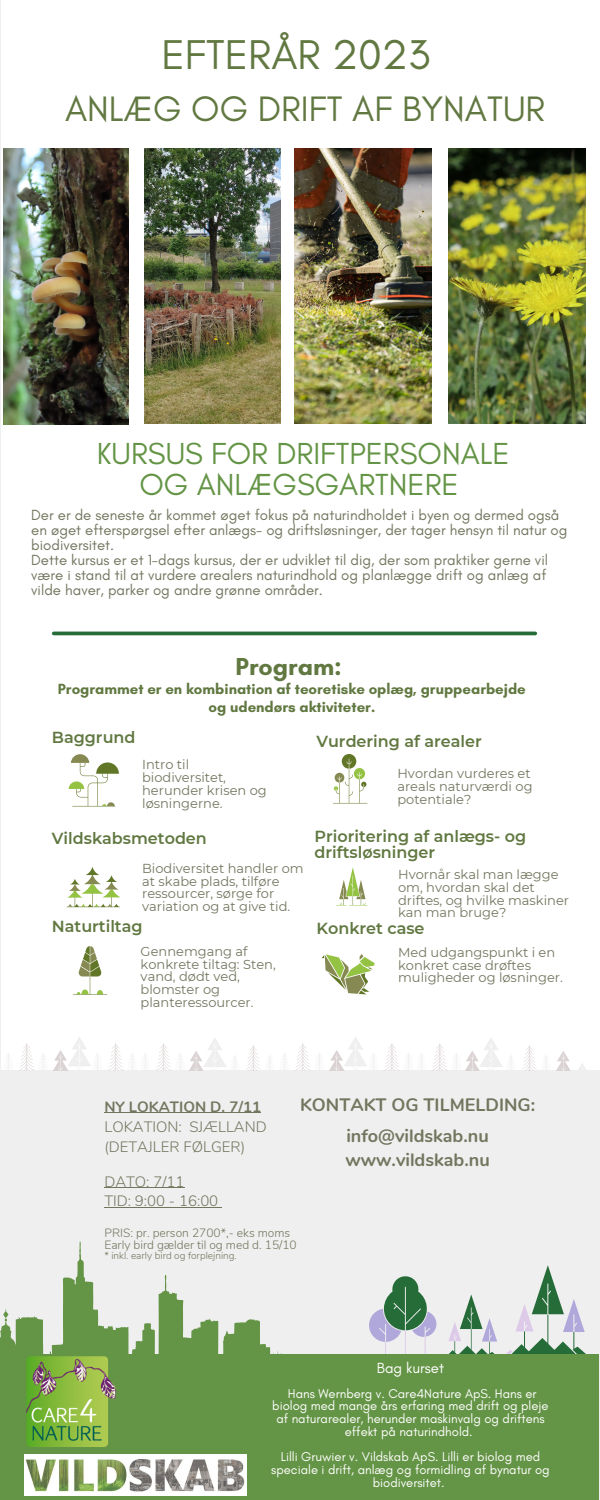
<style>
.page{position:relative;width:600px;height:1500px;background:#fff}
.page>*{position:absolute;margin:0;border:0;box-sizing:border-box;transform-origin:0 0}
.t1{font:42.4px "Glacial Indifference";color:#617841}
.t2{font:36px "Glacial Indifference";color:#617841}
.t3{font:31px/30.8px "Glacial Indifference";color:#649445;text-align:center}
.t4{font:700 25px "Glacial Indifference";color:#617841}
.t5{font:700 18px "Nunito";color:#73765f}
.t6{font:600 16px/15.8px "Montserrat";color:#617841}
.t7{font:15px/15px "Glacial Indifference";color:#73765f;text-align:justify}
.t8{font:700 15px/17.2px "Glacial Indifference";color:#617841;text-align:center}
.t9{font:300 15px/20.2px "Nunito";color:#73765f}
.t10{font:700 15px "Nunito";color:#73765f}
.t11{font:15px "Glacial Indifference";color:#fff}
.t12{font:13px/12.8px "Montserrat";color:#73765f}
.t13{font:13px/12.8px "Glacial Indifference";color:#fff;text-align:center}
.t14{font:300 12px "Nunito";color:#73765f}
.t15{font:300 10px "Nunito";color:#73765f}
</style>
<div class="page">
<div style="left:0;top:1070px;width:600px;height:316px;background:#efefef"></div>
<svg style="left:369px;top:1265px;width:217px;height:89px"></svg>
<div style="left:0;top:1354px;width:599px;height:146px;background:#649445"></div>
<svg style="left:8px;top:1037px;width:578px;height:34px"></svg>
<svg style="left:69px;top:754px;width:50px;height:52px"></svg>
<svg style="left:0;top:1241px;width:282px;height:158px"></svg>
<svg style="left:129px;top:1349px;width:7px;height:6px"></svg>
<svg style="left:170px;top:1293px;width:6px;height:2px"></svg>
<hr style="left:54px;top:632px;width:481px;height:3px;background:#266c39">
<svg style="left:67px;top:867px;width:54px;height:40px"></svg>
<svg style="left:333px;top:754px;width:34px;height:49px"></svg>
<svg style="left:77px;top:989px;width:26px;height:5px"></svg>
<hr style="left:73px;top:994px;width:34px;height:1px;background:#617626">
<svg style="left:78px;top:946px;width:23px;height:30px"></svg>
<svg style="left:322px;top:954px;width:53px;height:40px"></svg>
<svg style="left:336px;top:867px;width:31px;height:39px"></svg>
<img style="left:3px;top:148px;width:125px;height:276px">
<img style="left:145px;top:148px;width:135px;height:275px">
<img style="left:295px;top:148px;width:136px;height:275px">
<img style="left:449px;top:148px;width:136px;height:276px">
<img style="left:24px;top:1455px;width:222px;height:40px">
<img style="left:27px;top:1357px;width:89px;height:90px">
<hr style="left:104px;top:1112px;width:157px;height:1px;background:#73765f">
<hr style="left:104px;top:1187px;width:80px;height:1px;background:#73765f">
<hr style="left:104px;top:1207px;width:114px;height:1px;background:#73765f">
<p class="t1" style="left:161px;top:29px;width:270px">EFTERÅR 2023</p>
<p class="t2" style="left:65px;top:87px;width:482px">ANLÆG OG DRIFT AF BYNATUR</p>
<p class="t3" style="left:97px;top:438px;width:414px">KURSUS FOR DRIFTPERSONALE<br>OG ANLÆGSGARTNERE</p>
<p class="t7" style="left:31px;top:507px;width:538px;text-align:left">Der er de seneste år kommet øget fokus på naturindholdet i byen og dermed også en øget efterspørgsel efter anlægs- og driftsløsninger, der tager hensyn til natur og biodiversitet.</p>
<p class="t7" style="left:31px;top:552px;width:518px">Dette kursus er et 1-dags kursus, der er udviklet til dig, der som praktiker gerne vil være i stand til at vurdere arealers naturindhold og planlægge drift og anlæg af vilde haver, parker og andre grønne områder.</p>
<p class="t4" style="left:236px;top:651px;width:108px">Program:</p>
<p class="t8" style="left:58px;top:681px;width:469px">Programmet er en kombination af teoretiske oplæg, gruppearbejde og udendørs aktiviteter.</p>
<p class="t6" style="left:52px;top:730px;width:85px">Baggrund</p>
<p class="t6" style="left:316px;top:733px;width:167px">Vurdering af arealer</p>
<p class="t12" style="left:142px;top:758px;width:126px">Intro til biodiversitet, herunder krisen og løsningerne.</p>
<p class="t12" style="left:397px;top:767px;width:137px">Hvordan vurderes et areals naturværdi og potentiale?</p>
<p class="t6" style="left:52px;top:830px;width:157px">Vildskabsmetoden</p>
<p class="t12" style="left:142px;top:862px;width:163px">Biodiversitet handler om at skabe plads, tilføre ressourcer, sørge for variation og at give tid.</p>
<p class="t6" style="left:52px;top:918px;width:92px">Naturtiltag</p>
<p class="t6" style="left:315px;top:829px;width:213px">Prioritering af anlægs- og driftsløsninger</p>
<p class="t12" style="left:398px;top:868px;width:172px">Hvornår skal man lægge om, hvordan skal det driftes, og hvilke maskiner kan man bruge?</p>
<p class="t6" style="left:316px;top:921px;width:110px">Konkret case</p>
<p class="t12" style="left:141px;top:945px;width:137px">Gennemgang af konkrete tiltag: Sten, vand, dødt ved, blomster og planteressourcer.</p>
<p class="t12" style="left:398px;top:946px;width:166px">Med udgangspunkt i en konkret case drøftes muligheder og løsninger.</p>
<p class="t5" style="left:300px;top:1093px;width:237px">KONTAKT OG TILMELDING:</p>
<p class="t5" style="left:346px;top:1124px;width:144px">info@vildskab.nu</p>
<p class="t10" style="left:104px;top:1096px;width:158px">NY LOKATION D. 7/11</p>
<p class="t9" style="left:104px;top:1117px;width:164px">LOKATION: SJÆLLAND (DETAJLER FØLGER)</p>
<p class="t9" style="left:104px;top:1172px;width:82px">DATO: 7/11</p>
<p class="t9" style="left:104px;top:1191px;width:115px">TID: 9:00 - 16:00</p>
<p class="t14" style="left:104px;top:1225px;width:187px">PRIS: pr. person 2700*,- eks moms</p>
<p class="t14" style="left:104px;top:1237px;width:194px">Early bird gælder til og med d. 15/10</p>
<p class="t15" style="left:104px;top:1249px;width:134px">* inkl. early bird og forplejning.</p>
<p class="t5" style="left:345px;top:1147px;width:146px">www.vildskab.nu</p>
<p class="t11" style="left:377px;top:1359px;width:69px">Bag kurset</p>
<p class="t13" style="left:272px;top:1387px;width:278px">Hans Wernberg v. Care4Nature ApS. Hans er biolog med mange års erfaring med drift og pleje af naturarealer, herunder maskinvalg og driftens effekt på naturindhold.</p>
<p class="t13" style="left:271px;top:1450px;width:280px">Lilli Gruwier v. Vildskab ApS. Lilli er biolog med speciale i drift, anlæg og formidling af bynatur og biodiversitet.</p>
</div>
